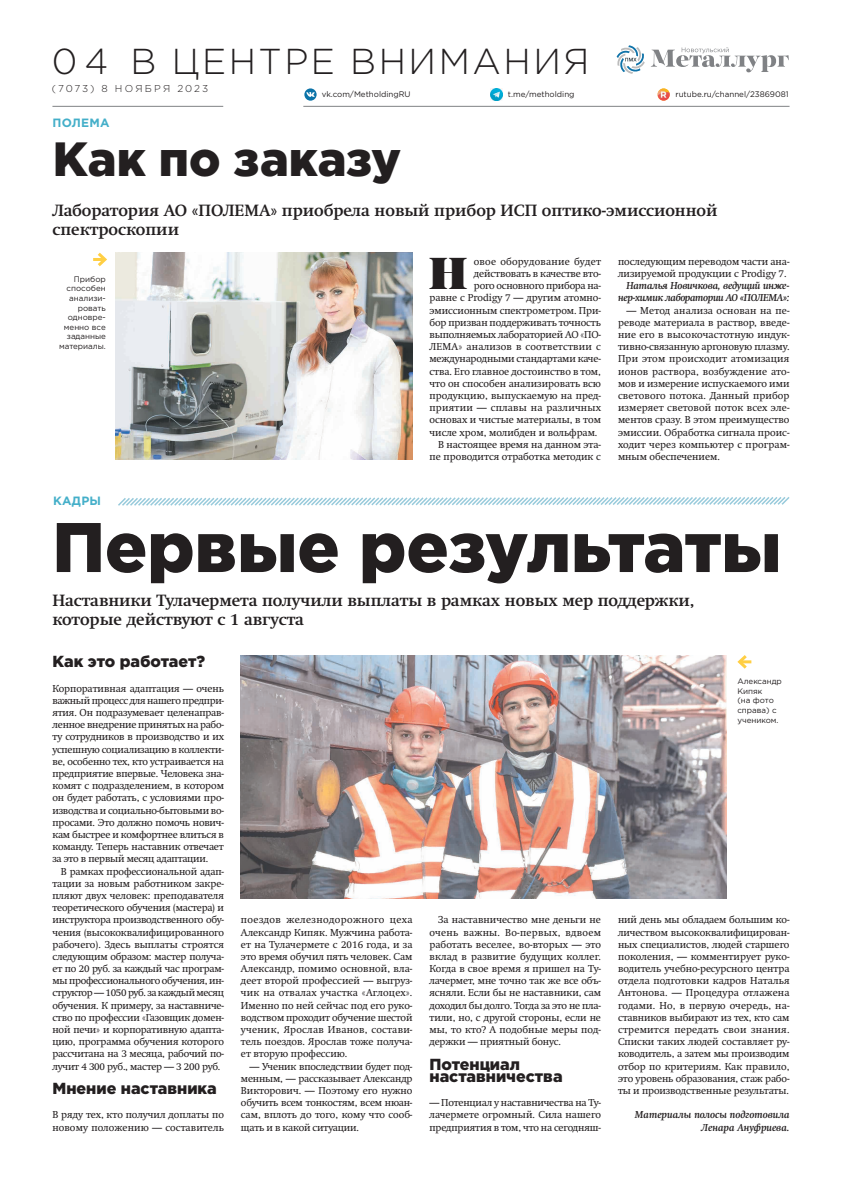
<style>
.page{position:relative;width:842px;height:1191px;background:#fff}
.page>*{position:absolute;margin:0;border:0;box-sizing:border-box;transform-origin:0 0}
.t1{font:900 70px "Gotham Pro";color:#231f20}
.t2{font:900 48px "Gotham Pro";color:#231f20}
.Body-Text-10p{font:46.2px "PF Regal Display Pro U Black";color:#231f20}
.t3{font:300 36px "Gotham Pro";letter-spacing:.07em;color:#231f20}
.Стиль_абзаца_1{font:700 16px/19.2px "Swift";color:#231f20}
.Body-Text-10p-2{font:900 16px/12.2px "Gotham Pro";color:#231f20}
.t4{font:700 12px "Gotham Pro";letter-spacing:.02em;color:#44afc9}
.Body-Text-10p-3{font:10px/12.2px "Swift";letter-spacing:-.005em;color:#231f20;text-align:justify}
.Body-Text-10p-4{font:italic 700 10px/12.2px "Swift";letter-spacing:-.02em;color:#231f20;text-align:right}
.Body-Text-10p-5{font:10px "Swift";letter-spacing:.02em;color:#231f20}
.Body-Text-10p-6{font:italic 700 10px "Swift";color:#231f20}
.Body-Text-10p-7{font:10px "Swift";letter-spacing:.025em;color:#231f20}
.t5{font:300 10px "Gotham Pro";letter-spacing:.2em;color:#231f20}
.Подпись{font:8px/9.6px "Gotham Pro";color:#231f20;text-align:right}
</style>
<div class="page">
<img style="left:115px;top:253px;width:297px;height:207px">
<svg style="left:651px;top:47px;width:138px;height:25px"></svg>
<svg style="left:617px;top:45px;width:28px;height:29px"></svg>
<svg style="left:490px;top:88px;width:12px;height:13px"></svg>
<svg style="left:304px;top:88px;width:13px;height:13px"></svg>
<svg style="left:306px;top:92px;width:9px;height:5px"></svg>
<svg style="left:657px;top:88px;width:13px;height:13px"></svg>
<hr style="left:52px;top:106px;width:171px;height:1px;background:#808285">
<hr style="left:303px;top:106px;width:486px;height:1px;background:#808285">
<svg style="left:118px;top:497px;width:672px;height:9px"></svg>
<img style="left:241px;top:655px;width:486px;height:244px">
<svg style="left:93px;top:252px;width:14px;height:15px"></svg>
<svg style="left:737px;top:655px;width:14px;height:14px"></svg>
<p class="t3" style="left:52px;top:42px;width:58px">04</p>
<p class="t3" style="left:131px;top:41px;width:460px">В ЦЕНТРЕ ВНИМАНИЯ</p>
<p class="t5" style="left:52px;top:83px;width:158px">(7073) 8 НОЯБРЯ 2023</p>
<p class="Подпись" style="left:322px;top:89px;width:90px">vk.com/MetholdingRU</p>
<p class="Подпись" style="left:508px;top:89px;width:68px">t.me/metholding</p>
<p class="Подпись" style="left:675px;top:89px;width:115px">rutube.ru/channel/23869081</p>
<p class="t4" style="left:53px;top:116px;width:59px">ПОЛЕМА</p>
<p class="t2" style="left:53px;top:131px;width:350px">Как по заказу</p>
<p class="Стиль_абзаца_1" style="left:52px;top:201px;width:667px">Лаборатория АО «ПОЛЕМА» приобрела новый прибор ИСП оптико-эмиссионной спектроскопии</p>
<p class="Подпись" style="left:59px;top:274px;width:48px">Прибор способен анализи&shy;ровать одновре&shy;менно все заданные материалы.</p>
<p class="Body-Text-10p" style="left:428px;top:244px;width:41px">Н</p>
<p class="Body-Text-10p-7" style="left:474px;top:255px;width:129px">овое оборудование будет</p>
<p class="Body-Text-10p-3" style="left:618px;top:255px;width:173px">последующим переводом части ана&shy;лизируемой продукции с Prodigy 7.</p>
<p class="Body-Text-10p-4" style="left:618px;top:280px;width:173px">Наталья Новичкова, ведущий инже&shy;нер-химик лаборатории АО «ПОЛЕМА»:</p>
<p class="Body-Text-10p-3" style="left:618px;top:304px;width:173px;text-indent:9px">— Метод анализа основан на пе&shy;реводе материала в раствор, введе&shy;ние его в высокочастотную индук&shy;тивно-связанную аргоновую плазму.<br>При этом происходит атомизация ионов раствора, возбуждение ато&shy;мов и измерение испускаемого ими светового потока. Данный прибор измеряет световой поток всех эле&shy;ментов сразу. В этом преимущество эмиссии. Обработка сигнала проис&shy;ходит через компьютер с програм&shy;мным обеспечением.</p>
<p class="Body-Text-10p-3" style="left:474px;top:267px;width:129px">действовать в качестве вто-</p>
<p class="Body-Text-10p-3" style="left:474px;top:280px;width:129px">рого основного прибора на-</p>
<p class="Body-Text-10p-3" style="left:429px;top:292px;width:173px">равне с Prodigy 7 — другим атомно-</p>
<p class="Body-Text-10p-3" style="left:429px;top:304px;width:173px">эмиссионным спектрометром. При-</p>
<p class="Body-Text-10p-3" style="left:429px;top:316px;width:173px">бор призван поддерживать точность</p>
<p class="Body-Text-10p-3" style="left:429px;top:328px;width:173px">выполняемых лабораторией АО «ПО-</p>
<p class="Body-Text-10p-5" style="left:429px;top:341px;width:173px">ЛЕМА» анализов в соответствии с</p>
<p class="Body-Text-10p-3" style="left:429px;top:353px;width:173px">международными стандартами каче-</p>
<p class="Body-Text-10p-3" style="left:429px;top:365px;width:173px">ства. Его главное достоинство в том,</p>
<p class="Body-Text-10p-3" style="left:429px;top:377px;width:173px">что он способен анализировать всю</p>
<p class="Body-Text-10p-3" style="left:429px;top:389px;width:173px">продукцию, выпускаемую на пред-</p>
<p class="Body-Text-10p-5" style="left:429px;top:402px;width:173px">приятии — сплавы на различных</p>
<p class="Body-Text-10p-3" style="left:429px;top:414px;width:173px">основах и чистые материалы, в том</p>
<p class="Body-Text-10p-3" style="left:429px;top:426px;width:169px">числе хром, молибден и вольфрам.</p>
<p class="Body-Text-10p-3" style="left:429px;top:438px;width:173px;text-align:right">В настоящее время на данном эта&shy;пе проводится отработка методик с</p>
<p class="t4" style="left:53px;top:494px;width:49px">КАДРЫ</p>
<p class="t1" style="left:52px;top:507px;width:730px">Первые результаты</p>
<p class="Стиль_абзаца_1" style="left:52px;top:591px;width:643px">Наставники Тулачермета получили выплаты в рамках новых мер поддержки, которые действуют с 1 августа</p>
<p class="Body-Text-10p-2" style="left:52px;top:655px;width:154px">Как это работает?</p>
<p class="Body-Text-10p-3" style="left:52px;top:682px;width:173px">Корпоративная адаптация — очень важный процесс для нашего предпри&shy;ятия. Он подразумевает целенаправ&shy;ленное внедрение принятых на рабо&shy;ту сотрудников в производство и их успешную социализацию в коллекти&shy;ве, особенно тех, кто устраивается на предприятие впервые. Человека зна&shy;комят с подразделением, в котором он будет работать, с условиями про&shy;изводства и социально-бытовыми во&shy;просами. Это должно помочь нович&shy;кам быстрее и комфортнее влиться в команду. Теперь наставник отвечает за это в первый месяц адаптации.</p>
<p class="Body-Text-10p-3" style="left:52px;top:865px;width:173px;text-indent:9px">В рамках профессиональной адап&shy;тации за новым работником закре&shy;пляют двух человек: преподавателя теоретического обучения (мастера) и инструктора производственного обу&shy;чения (высококвалифицированного рабочего). Здесь выплаты строятся следующим образом: мастер получа&shy;ет по 20 руб. за каждый час програм&shy;мы профессионального обучения, ин&shy;структор — 1050 руб. за каждый месяц обучения. К примеру, за наставниче&shy;ство по профессии «Газовщик домен&shy;ной печи» и корпоративную адапта&shy;цию, программа обучения которого рассчитана на 3 месяца, рабочий по&shy;лучит 4 300 руб., мастер — 3 200 руб.</p>
<p class="Body-Text-10p-2" style="left:52px;top:1081px;width:166px">Мнение наставника</p>
<p class="Body-Text-10p-3" style="left:52px;top:1108px;width:173px">В ряду тех, кто получил доплаты по новому положению — составитель</p>
<p class="Body-Text-10p-3" style="left:241px;top:913px;width:173px">поездов железнодорожного цеха Александр Кипяк. Мужчина работа&shy;ет на Тулачермете с 2016 года, и за это время обучил пять человек. Сам Александр, помимо основной, вла&shy;деет второй профессией — выгруз&shy;чик на отвалах участка «Аглоцех».<br>Именно по ней сейчас под его руко&shy;водством проходит обучение шестой ученик, Ярослав Иванов, состави&shy;тель поездов. Ярослав тоже получа&shy;ет вторую профессию.</p>
<p class="Body-Text-10p-3" style="left:241px;top:1060px;width:173px;text-indent:9px">— Ученик впоследствии будет под&shy;менным, — рассказывает Александр Викторович. — Поэтому его нужно обучить всем тонкостям, всем нюан&shy;сам, вплоть до того, кому что сооб&shy;щать и в какой ситуации.</p>
<p class="Подпись" style="left:737px;top:676px;width:46px;text-align:left">Александр<br>Кипяк<br>(на фото справа) с учеником.</p>
<p class="Body-Text-10p-3" style="left:429px;top:913px;width:173px;text-indent:9px">За наставничество мне деньги не очень важны. Во-первых, вдвоем работать веселее, во-вторых — это вклад в развитие будущих коллег.<br>Когда в свое время я пришел на Ту&shy;лачермет, мне точно так же все объ&shy;ясняли. Если бы не наставники, сам доходил бы долго. Тогда за это не пла&shy;тили, но, с другой стороны, если не мы, то кто? А подобные меры под&shy;держки — приятный бонус.</p>
<p class="Body-Text-10p-2" style="left:429px;top:1057px;width:135px">Потенциал наставничества</p>
<p class="Body-Text-10p-3" style="left:429px;top:1096px;width:173px">— Потенциал у наставничества на Ту&shy;лачермете огромный. Сила нашего предприятия в том, что на сегодняш-</p>
<p class="Body-Text-10p-3" style="left:618px;top:913px;width:173px">ний день мы обладаем большим ко&shy;личеством высококвалифицирован&shy;ных специалистов, людей старшего поколения, — комментирует руко&shy;водитель учебно-ресурсного центра отдела подготовки кадров Наталья Антонова. — Процедура отлажена годами. Но, в первую очередь, на&shy;ставников выбирают из тех, кто сам стремится передать свои знания.<br>Списки таких людей составляет ру&shy;ководитель, а затем мы производим отбор по критериям. Как правило, это уровень образования, стаж рабо&shy;ты и производственные результаты.</p>
<p class="Body-Text-10p-6" style="left:635px;top:1109px;width:156px">Материалы полосы подготовила</p>
<p class="Body-Text-10p-6" style="left:702px;top:1121px;width:89px">Ленара Ануфриева.</p>
</div>
